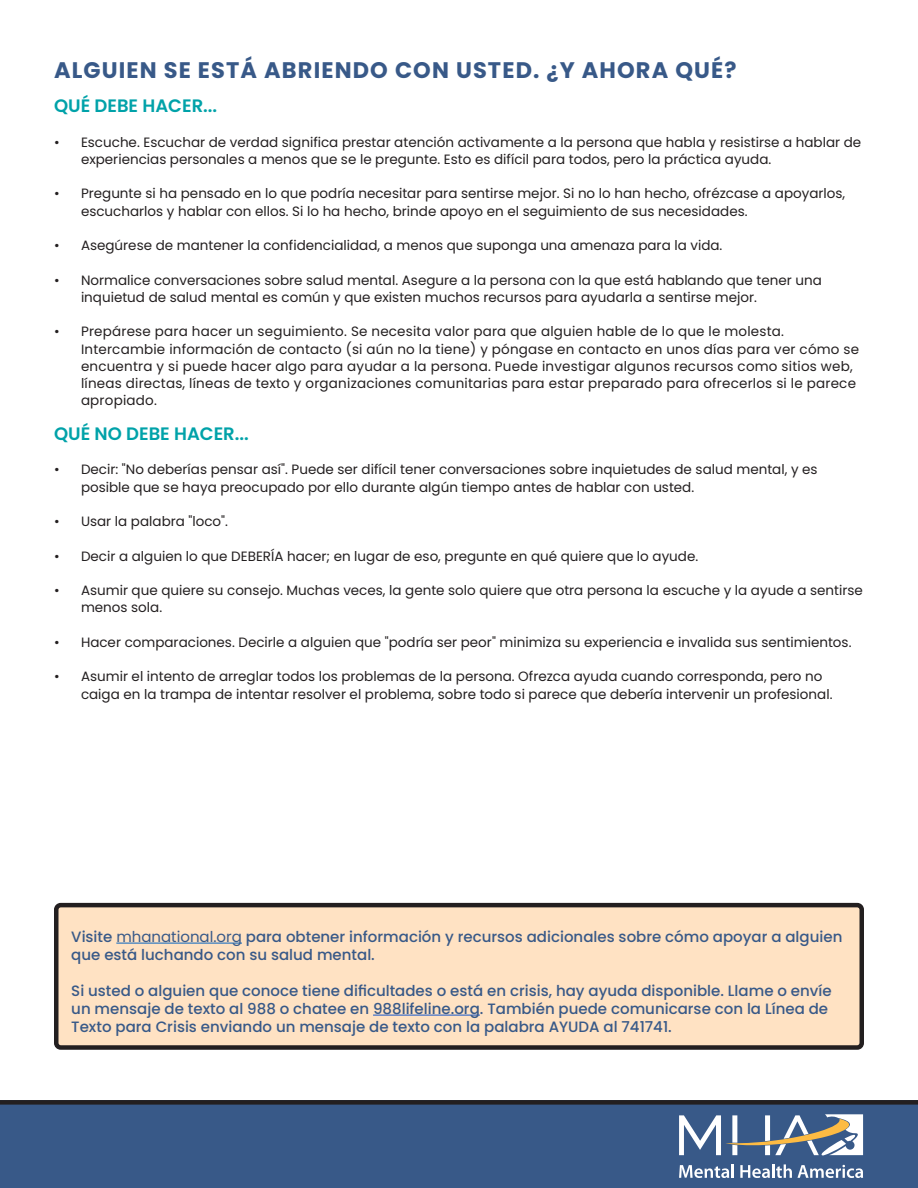
<style>
.page{position:relative;width:918px;height:1188px;background:#fff}
.page>*{position:absolute;margin:0;border:0;box-sizing:border-box;transform-origin:0 0}
.t1{font:700 22.5px "Poppins";letter-spacing:.05em;color:#385988}
.t2{font:600 18px "Poppins";color:#00a2a9}
.Intro_outro_paragraph{font:500 15px/18px "Poppins";color:#385988}
.Body{font:13.5px/17.2px "Poppins";color:#231f20}
.s1{font-weight:400}
</style>
<div class="page">
<div style="left:0;top:1100px;width:918px;height:88px;background:#385988"></div>
<svg style="left:679px;top:1114px;width:184px;height:42px"></svg>
<svg style="left:679px;top:1164px;width:55px;height:14px"></svg>
<svg style="left:740px;top:1165px;width:30px;height:13px"></svg>
<hr style="left:772px;top:1164px;width:3px;height:14px;background:#fff">
<svg style="left:776px;top:1164px;width:87px;height:14px"></svg>
<div style="left:0;top:1100px;width:918px;height:5px;background:#231f20"></div>
<div style="left:56px;top:905px;width:806px;height:143px;background:#ffe2c3;border-radius:4px"></div>
<div style="left:54px;top:903px;width:810px;height:147px;border:4px solid #231f20;border-radius:4px"></div>
<hr style="left:116px;top:943px;width:126px;height:1px;background:#0563c1">
<hr style="left:373px;top:1015px;width:107px;height:1px;background:#15c">
<h4 class="t1" style="left:54px;top:57px;width:684px">ALGUIEN SE ESTÁ ABRIENDO CON USTED. ¿Y AHORA QUÉ?</h4>
<h5 class="t2" style="left:54px;top:95px;width:165px">QUÉ DEBE HACER...</h5>
<p class="Body" style="left:81px;top:133px;width:782px;text-indent:-27px">• Escuche. Escuchar de verdad significa prestar atención activamente a la persona que habla y resistirse a hablar de experiencias personales a menos que se le pregunte. Esto es difícil para todos, pero la práctica ayuda.</p>
<p class="Body" style="left:81px;top:185px;width:766px;text-indent:-27px">• Pregunte si ha pensado en lo que podría necesitar para sentirse mejor. Si no lo han hecho, ofrézcase a apoyarlos, escucharlos y hablar con ellos. Si lo ha hecho, brinde apoyo en el seguimiento de sus necesidades.</p>
<p class="Body" style="left:54px;top:237px;width:670px">• Asegúrese de mantener la confidencialidad, a menos que suponga una amenaza para la vida.</p>
<p class="Body" style="left:81px;top:271px;width:742px;text-indent:-27px">• Normalice conversaciones sobre salud mental. Asegure a la persona con la que está hablando que tener una inquietud de salud mental es común y que existen muchos recursos para ayudarla a sentirse mejor.</p>
<p class="Body" style="left:81px;top:323px;width:780px;text-indent:-27px">• Prepárese para hacer un seguimiento. Se necesita valor para que alguien hable de lo que le molesta.<br>Intercambie información de contacto (si aún no la tiene) y póngase en contacto en unos días para ver cómo se encuentra y si puede hacer algo para ayudar a la persona. Puede investigar algunos recursos como sitios web, líneas directas, líneas de texto y organizaciones comunitarias para estar preparado para ofrecerlos si le parece apropiado.</p>
<h5 class="t2" style="left:54px;top:423px;width:196px">QUÉ NO DEBE HACER...</h5>
<p class="Body" style="left:81px;top:461px;width:738px;text-indent:-27px">• Decir: "No deberías pensar así". Puede ser difícil tener conversaciones sobre inquietudes de salud mental, y es posible que se haya preocupado por ello durante algún tiempo antes de hablar con usted.</p>
<p class="Body" style="left:54px;top:513px;width:176px">• Usar la palabra "loco".</p>
<p class="Body" style="left:54px;top:547px;width:646px">• Decir a alguien lo que DEBERÍA hacer; en lugar de eso, pregunte en qué quiere que lo ayude.</p>
<p class="Body" style="left:81px;top:582px;width:783px;text-indent:-27px">• Asumir que quiere su consejo. Muchas veces, la gente solo quiere que otra persona la escuche y la ayude a sentirse menos sola.</p>
<p class="Body" style="left:54px;top:634px;width:799px">• Hacer comparaciones. Decirle a alguien que "podría ser peor" minimiza su experiencia e invalida sus sentimientos.</p>
<p class="Body" style="left:81px;top:668px;width:753px;text-indent:-27px">• Asumir el intento de arreglar todos los problemas de la persona. Ofrezca ayuda cuando corresponda, pero no caiga en la trampa de intentar resolver el problema, sobre todo si parece que debería intervenir un profesional.</p>
<p class="Intro_outro_paragraph" style="left:71px;top:928px;width:773px">Visite <span class="s1">mhanational.org</span> para obtener información y recursos adicionales sobre cómo apoyar a alguien que está luchando con su salud mental.</p>
<p class="Intro_outro_paragraph" style="left:71px;top:982px;width:762px">Si usted o alguien que conoce tiene dificultades o está en crisis, hay ayuda disponible. Llame o envíe un mensaje de texto al 988 o chatee en 988lifeline.org. También puede comunicarse con la Línea de<br>Texto para Crisis enviando un mensaje de texto con la palabra AYUDA al 741741.</p>
</div>
